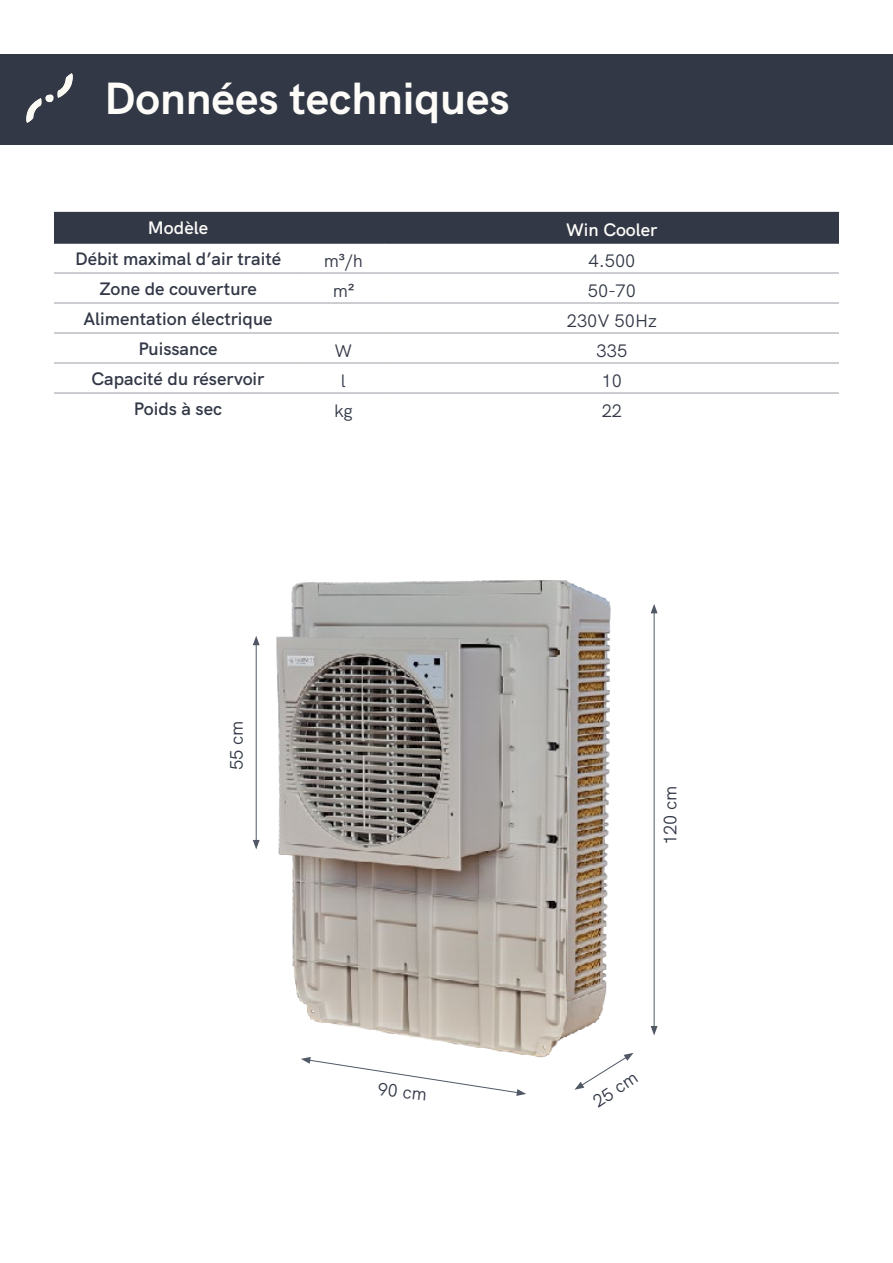
<style>
.page{position:relative;width:893px;height:1263px;background:#fff}
.page>*{position:absolute;margin:0;border:0;box-sizing:border-box;transform-origin:0 0}
.t1{font:700 45px "HK Grotesk";color:#fdfcf9}
.t2{font:600 18px "HK Grotesk";color:#323846}
.t3{font:18px "HK Grotesk";color:#323846}
.t4{font:600 18px "HK Grotesk";color:#fdfcf9}
.s1{font-family:"Arial"}
</style>
<div class="page">
<div style="left:0;top:54px;width:893px;height:91px;background:#323846"></div>
<img style="left:26px;top:73px;width:47px;height:50px">
<img style="left:252px;top:580px;width:406px;height:478px">
<hr style="left:654px;top:611px;width:1px;height:417px;background:#4f5864">
<svg style="left:651px;top:604px;width:7px;height:9px"></svg>
<svg style="left:651px;top:1026px;width:7px;height:9px"></svg>
<svg style="left:301px;top:1057px;width:225px;height:39px"></svg>
<hr style="left:256px;top:643px;width:1px;height:199px;background:#4f5864">
<svg style="left:253px;top:636px;width:7px;height:9px"></svg>
<svg style="left:253px;top:840px;width:7px;height:9px"></svg>
<svg style="left:574px;top:1053px;width:59px;height:37px"></svg>
<div style="left:54px;top:212px;width:785px;height:30px;background:#323846"></div>
<hr style="left:54px;top:242px;width:248px;height:2px;background:#323846">
<hr style="left:302px;top:242px;width:83px;height:2px;background:#323846">
<hr style="left:385px;top:242px;width:454px;height:2px;background:#323846">
<hr style="left:54px;top:273px;width:248px;height:1px;background:#989ca2">
<hr style="left:302px;top:273px;width:83px;height:1px;background:#989ca2">
<hr style="left:385px;top:273px;width:454px;height:1px;background:#989ca2">
<hr style="left:54px;top:303px;width:248px;height:1px;background:#989ca2">
<hr style="left:302px;top:303px;width:83px;height:1px;background:#989ca2">
<hr style="left:385px;top:303px;width:454px;height:1px;background:#989ca2">
<hr style="left:54px;top:333px;width:248px;height:1px;background:#989ca2">
<hr style="left:302px;top:333px;width:83px;height:1px;background:#989ca2">
<hr style="left:385px;top:333px;width:454px;height:1px;background:#989ca2">
<hr style="left:54px;top:363px;width:248px;height:1px;background:#989ca2">
<hr style="left:302px;top:363px;width:83px;height:1px;background:#989ca2">
<hr style="left:385px;top:363px;width:454px;height:1px;background:#989ca2">
<hr style="left:54px;top:393px;width:248px;height:1px;background:#989ca2">
<hr style="left:302px;top:393px;width:83px;height:1px;background:#989ca2">
<hr style="left:385px;top:393px;width:454px;height:1px;background:#989ca2">
<p class="t1" style="left:104px;top:63px;width:407px">Données techniques</p>
<p class="t4" style="left:148px;top:214px;width:62px">Modèle</p>
<p class="t2" style="left:75px;top:244px;width:208px">Débit maximal d’air traité</p>
<p class="t2" style="left:99px;top:275px;width:159px">Zone de couverture</p>
<p class="t2" style="left:83px;top:305px;width:191px">Alimentation électrique</p>
<p class="t2" style="left:138px;top:335px;width:81px">Puissance</p>
<p class="t2" style="left:92px;top:365px;width:174px">Capacité du réservoir</p>
<p class="t2" style="left:134px;top:395px;width:90px">Poids à sec</p>
<p class="t4" style="left:566px;top:216px;width:93px">Win Cooler</p>
<p class="t3" style="left:324px;top:247px;width:41px">m<span class="s1">³</span>/h</p>
<p class="t3" style="left:588px;top:247px;width:48px">4.500</p>
<p class="t3" style="left:333px;top:277px;width:23px">m<span class="s1">²</span></p>
<p class="t3" style="left:588px;top:277px;width:50px">50-70</p>
<p class="t3" style="left:567px;top:307px;width:92px">230V 50Hz</p>
<p class="t3" style="left:334px;top:337px;width:19px">W</p>
<p class="t3" style="left:597px;top:337px;width:32px">335</p>
<p class="t3" style="left:341px;top:367px;width:6px">l</p>
<p class="t3" style="left:602px;top:367px;width:22px">10</p>
<p class="t3" style="left:334px;top:397px;width:20px">kg</p>
<p class="t3" style="left:602px;top:397px;width:22px">22</p>
<p class="t3" style="left:222px;top:770px;width:51px;rotate:-90deg">55 cm</p>
<p class="t3" style="left:379px;top:1075px;width:51px;rotate:6deg">90 cm</p>
<p class="t3" style="left:656px;top:845px;width:61px;rotate:-90deg">120 cm</p>
<p class="t3" style="left:587px;top:1091px;width:51px;rotate:-34deg">25 cm</p>
</div>
